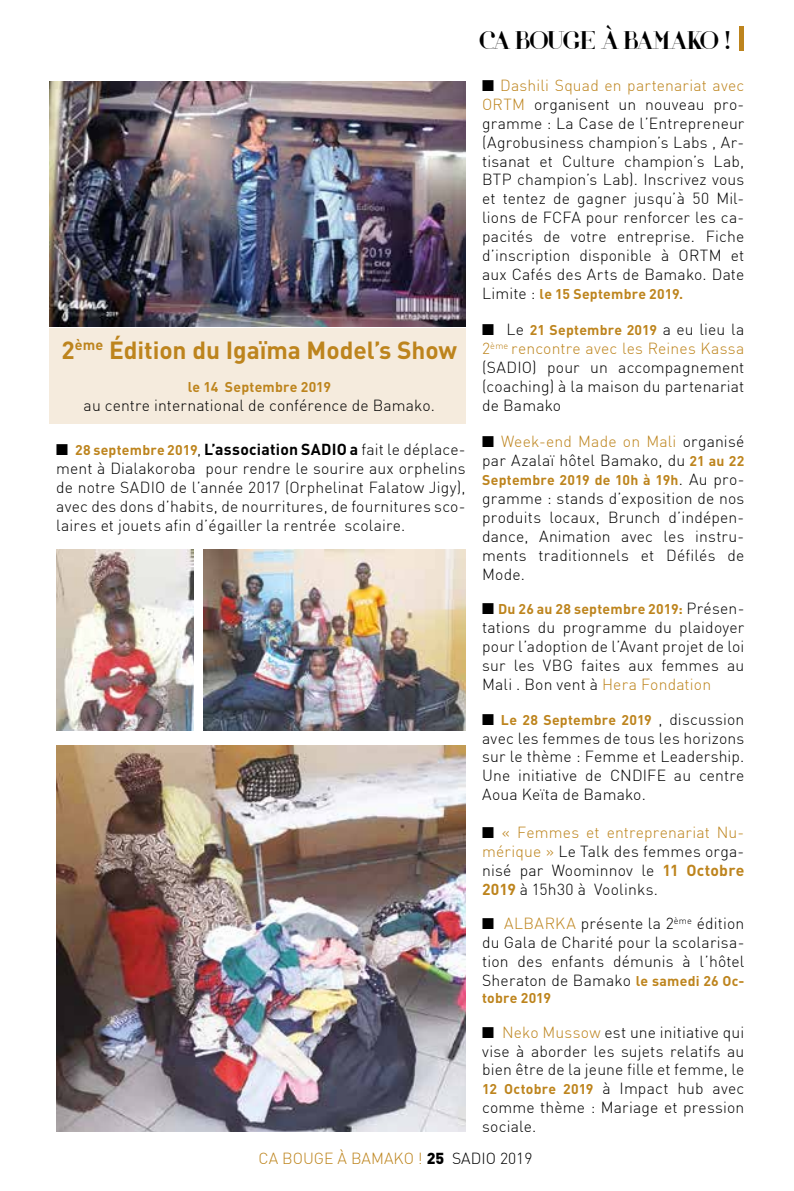
<style>
.page{position:relative;width:794px;height:1191px;background:#fff}
.page>*{position:absolute;margin:0;border:0;box-sizing:border-box;transform-origin:0 0}
.t1{font:26.25px "Voor";letter-spacing:-.03em;color:#000}
.t2{font:700 24.5px "DIN";color:#bd841d}
.t3{font:300 15.75px/18.9px "DIN";letter-spacing:.01em;color:#000;text-align:justify}
.t4{font:300 15.75px/18.9px "DIN";color:#bd841d}
.t5{font:700 14px "DIN";letter-spacing:.015em;color:#bd841d}
.s1{font-weight:700;font-size:14px;color:#bd841d}
.s2{font-weight:700}
.s3{color:#bd841d}
.s4{font-weight:300;font-size:15.75px;color:#000}
.s5{color:#000}
.s6{font-weight:700;color:#bd841d}
.s7{font-weight:900;color:#000}
</style>
<div class="page">
<div style="left:50px;top:328px;width:415px;height:96px;background:#f5ebdd"></div>
<div style="left:739px;top:26px;width:5px;height:25px;background:#bd841d"></div>
<img style="left:50px;top:81px;width:415px;height:245px">
<img style="left:56px;top:549px;width:137px;height:181px">
<img style="left:203px;top:549px;width:262px;height:181px">
<img style="left:56px;top:745px;width:409px;height:386px">
<h2 class="t2" style="left:62px;top:334px;width:397px">2<sup>ème</sup> Édition du Igaïma Model’s Show</h2>
<p class="t5" style="left:188px;top:378px;width:145px">le 14 Septembre 2019</p>
<p class="t3" style="left:84px;top:396px;width:353px">au centre international de conférence de Bamako.</p>
<p class="t3" style="left:56px;top:440px;width:411px">■ <span class="s1">28 septembre 2019</span>, <span class="s2">L’association SADIO a</span> fait le déplace&shy;ment à Dialakoroba pour rendre le sourire aux orphelins de notre SADIO</p>
<p class="t3" style="left:56px;top:477px;width:411px;text-indent:114px">de l’année 2017 (Orphelinat Falatow Jigy), avec des dons d’habits, de nourritures, de fournitures sco&shy;laires et jouets afin d’égailler la rentrée scolaire.</p>
<h1 class="t1" style="left:479px;top:25px;width:253px">CA BOUGE À BAMAKO !</h1>
<p class="t3" style="left:482px;top:76px;width:264px">■ <span class="s3">Dashili Squad en partenariat avec ORTM</span> organisent un nouveau pro&shy;gramme : La Case de l’Entrepreneur (Agrobusiness champion’s Labs , Ar&shy;tisanat et Culture champion’s Lab, BTP champion’s Lab). I nscrivez vous et tentez de gagner jusqu’à 50 Mil&shy;lions de FCFA pour renforcer les ca&shy;pacités de votre entreprise. Fiche d’inscription disponible à ORTM et aux Cafés des Arts de Bamako. Date</p>
<p class="t5" style="left:482px;top:285px;width:202px"><span class="s4">Limite :</span> le 15 Septembre 2019.</p>
<p class="t5" style="left:482px;top:321px;width:264px"><span class="s5">■</span> <span class="s4">Le</span> 21 Septembre 2019 <span class="s4">a eu lieu la</span></p>
<p class="t4" style="left:482px;top:339px;width:264px">2<sup>ème</sup> rencontre avec les Reines Kassa <span class="s5">(SADIO</span></p>
<p class="t3" style="left:482px;top:358px;width:264px;text-indent:50px">) pour un accompagnement (coaching) à la maison du partenariat de Bamako</p>
<p class="t3" style="left:482px;top:432px;width:264px">■ <span class="s3">Week-end Made on Mali</span> organisé par Azalaï hôtel Bamako, du <span class="s1">21 au 22</span></p>
<p class="t5" style="left:482px;top:471px;width:264px">Septembre 2019 de 10h à 19h<span class="s4">. Au pro-</span></p>
<p class="t3" style="left:482px;top:489px;width:264px">gramme : stands d’exposition de nos produits locaux, Brunch d’indépen&shy;dance, Animation avec les instru&shy;ments traditionnels et Défilés de Mode.</p>
<p class="t5" style="left:482px;top:600px;width:264px"><span class="s5">■</span> Du 26 au 28 septembre 2019: <span class="s4">Présen-</span></p>
<p class="t3" style="left:482px;top:618px;width:264px">tations du programme du plaidoyer pour l’adoption de l’Avant projet de loi sur les VBG</p>
<p class="t3" style="left:482px;top:656px;width:264px;text-indent:99px">faites aux femmes au<br>Mali . Bon vent à <span class="s3">Hera Fondation</span></p>
<p class="t5" style="left:482px;top:710px;width:264px"><span class="s5">■</span> Le 28 Septembre 2019 <span class="s4">, discussion</span></p>
<p class="t3" style="left:482px;top:728px;width:264px">avec les femmes de tous les horizons sur le thème : Femme et Leadership.<br>U ne initiative de CNDI FE au centre Aoua Keïta de Bamako.</p>
<p class="t3" style="left:482px;top:822px;width:264px">■ <span class="s3">« Femmes et entreprenariat N u&shy;mérique »</span> Le Talk des femmes orga&shy;nisé par Woominnov le <span class="s6">11 Octobre 2019</span> à 15h30 à Voolinks.</p>
<p class="t4" style="left:482px;top:914px;width:53px"><span class="s5">■</span> ALBAR</p>
<p class="t3" style="left:482px;top:914px;width:264px;text-indent:73px"><span class="s3">KA</span> présente la 2<sup>ème</sup> édition du Gala de Charité pour la scolarisa&shy;tion des enfants démunis à l’hôtel Sheraton de Bamako <span class="s1">le samedi 26 Oc-</span></p>
<p class="t5" style="left:482px;top:988px;width:70px">tobre 2019</p>
<p class="t3" style="left:482px;top:1022px;width:264px">■ <span class="s3">N eko Mussow</span> est une initiative qui vise à aborder les sujets relatifs au bien être de la jeune fille et femme, le <span class="s1">12 Octobre 2019</span> à I mpact hub avec comme thème : Mariage et pression sociale.</p>
<p class="t4" style="left:258px;top:1148px;width:275px">Ca bouge à Bamako ! <span class="s7">25</span> <span class="s5">sadio 2019</span></p>
</div>
